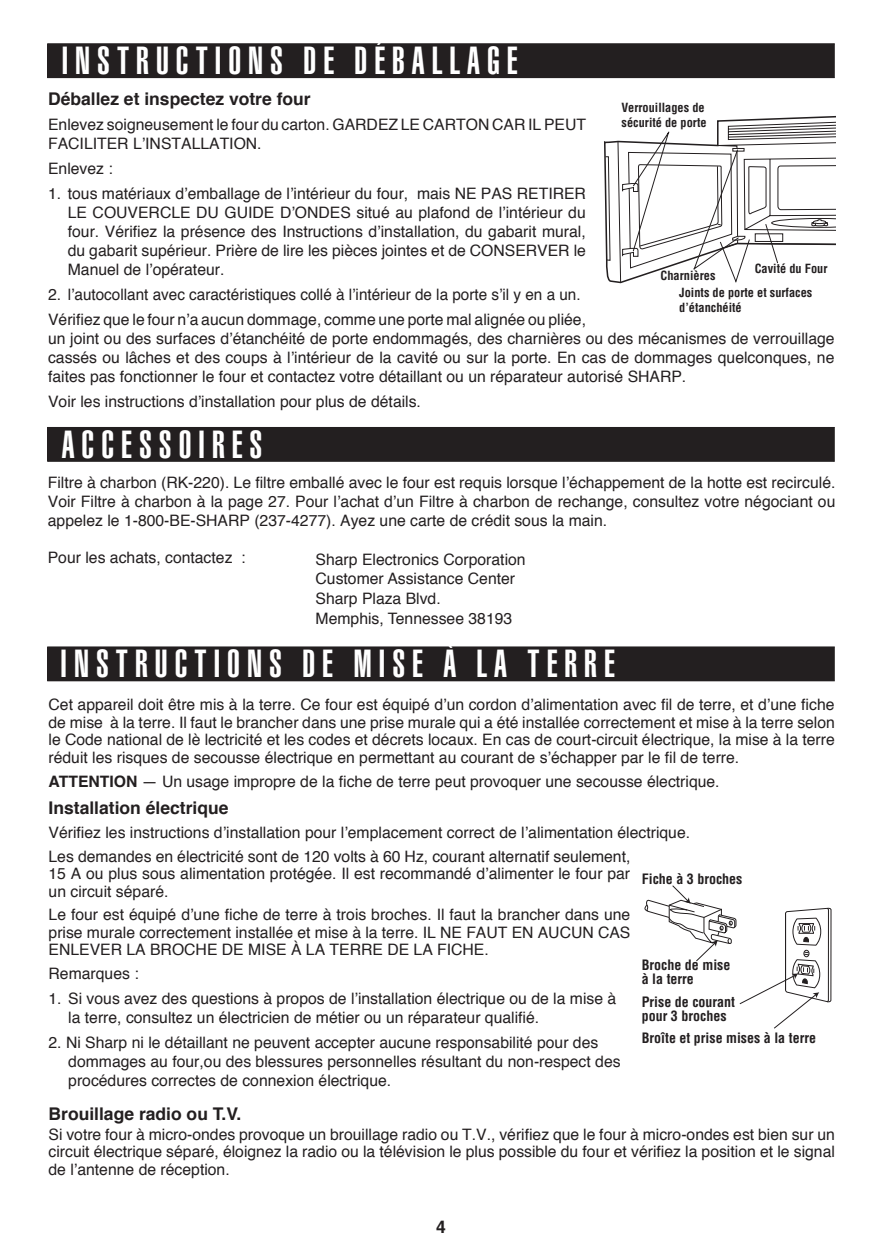
<style>
.page{position:relative;width:882px;height:1260px;background:#fff}
.page>*{position:absolute;margin:0;border:0;box-sizing:border-box;transform-origin:0 0}
.t1{font:900 extra-condensed 38.5px "Helvetica";letter-spacing:.185em;color:#fff}
.t2{font:700 17.5px "Helvetica";color:#231f20}
.t3{font:15.75px/18.9px "Helvetica";color:#231f20;text-align:justify}
.t4{font:700 condensed 14px/14px "Helvetica";color:#231f20}
.t5{font:700 condensed 12.42px/14.9px "Helvetica";color:#231f20}
.s1{font-weight:700}
</style>
<div class="page">
<div style="left:48px;top:44px;width:786px;height:34px;background:#231f20"></div>
<div style="left:47px;top:43px;width:788px;height:35px;border:1px solid #231f20"></div>
<div style="left:48px;top:647px;width:786px;height:34px;background:#231f20"></div>
<div style="left:48px;top:427px;width:786px;height:34px;background:#231f20"></div>
<div style="left:47px;top:427px;width:788px;height:35px;border:1px solid #231f20"></div>
<svg style="left:645px;top:885px;width:187px;height:144px"></svg>
<svg style="left:604px;top:116px;width:231px;height:168px"></svg>
<h1 class="t1" style="left:62px;top:39px;width:457px">INSTRUCTIONS DE DÉBALLAGE</h1>
<p class="t2" style="left:48px;top:85px;width:264px">Déballez et inspectez votre four</p>
<p class="t3" style="left:48px;top:116px;width:539px">Enlevez soigneusement le four du carton. GARDEZ LE CARTON CAR IL PEUT<br>FACILITER L’INSTALLATION.</p>
<p class="t3" style="left:48px;top:160px;width:66px">Enlevez :</p>
<p class="t5" style="left:622px;top:100px;width:87px">Verrouillages de sécurité de porte</p>
<p class="t3" style="left:68px;top:185px;width:520px;text-indent:-20px">1. tous matériaux d’emballage de l’intérieur du four, mais NE PAS RETIRER LE COUVERCLE DU GUIDE D’ONDES situé au plafond de l’intérieur du four. Vérifiez la présence des Instructions d’installation, du gabarit mural, du gabarit supérieur. Prière de lire les pièces jointes et de CONSERVER le Manuel de l’opérateur.</p>
<p class="t3" style="left:48px;top:286px;width:534px">2. l’autocollant avec caractéristiques collé à l’intérieur de la porte s’il y en a un.</p>
<p class="t3" style="left:48px;top:330px;width:788px">un joint ou des surfaces d’étanchéité de porte endommagés, des charnières ou des mécanismes de verrouillage cassés ou lâches et des coups à l’intérieur de la cavité ou sur la porte. En cas de dommages quelconques, ne faites pas fonctionner le four et contactez votre détaillant ou un réparateur autorisé SHARP.</p>
<p class="t3" style="left:48px;top:393px;width:374px">Voir les instructions d’installation pour plus de détails.</p>
<p class="t5" style="left:679px;top:256px;width:150px;line-height:24.5px;text-indent:75px">Cavité du Four<br>Joints de porte et surfaces</p>
<p class="t5" style="left:679px;top:300px;width:64px">d’étanchéité</p>
<p class="t5" style="left:661px;top:268px;width:56px">Charnières</p>
<p class="t3" style="left:48px;top:311px;width:539px">Vérifiez que le four n’a aucun dommage, comme une porte mal alignée ou pliée,</p>
<h1 class="t1" style="left:62px;top:422px;width:202px">ACCESSOIRES</h1>
<p class="t3" style="left:48px;top:474px;width:789px">Filtre à charbon (RK-220). Le filtre emballé avec le four est requis lorsque l’échappement de la hotte est recirculé.<br>Voir Filtre à charbon à la page 27. Pour l’achat d’un Filtre à charbon de rechange, consultez votre négociant ou appelez le 1-800-BE-SHARP (237-4277). Ayez une carte de crédit sous la main.</p>
<p class="t3" style="left:48px;top:548px;width:199px">Pour les achats, contactez :</p>
<p class="t3" style="left:316px;top:550px;width:212px;line-height:19.6px;text-align:left">Sharp Electronics Corporation<br>Customer Assistance Center<br>Sharp Plaza Blvd.<br>Memphis, Tennessee 38193</p>
<h1 class="t1" style="left:61px;top:642px;width:556px">INSTRUCTIONS DE MISE À LA TERRE</h1>
<p class="t3" style="left:49px;top:697px;width:788px;line-height:17.5px">Cet appareil doit être mis à la terre. Ce four est équipé d’un cordon d’alimentation avec fil de terre, et d’une fiche de mise à la terre. Il faut le brancher dans une prise murale qui a été installée correctement et mise à la terre selon le Code national de lè lectricité et les codes et décrets locaux. En cas de court-circuit électrique, la mise à la terre réduit les risques de secousse électrique en permettant au courant de s’échapper par le fil de terre.</p>
<p class="t3" style="left:49px;top:772px;width:673px"><span class="s1">ATTENTION</span> — Un usage impropre de la fiche de terre peut provoquer une secousse électrique.</p>
<p class="t2" style="left:49px;top:794px;width:181px">Installation électrique</p>
<p class="t3" style="left:49px;top:823px;width:643px">Vérifiez les instructions d’installation pour l’emplacement correct de l’alimentation électrique.</p>
<p class="t3" style="left:49px;top:848px;width:583px;line-height:17.5px">Les demandes en électricité sont de 120 volts à 60 Hz, courant alternatif seulement, 15 A ou plus sous alimentation protégée. Il est recommandé d’alimenter le four par un circuit séparé.</p>
<p class="t3" style="left:49px;top:907px;width:583px;line-height:17.5px">Le four est équipé d’une fiche de terre à trois broches. Il faut la brancher dans une prise murale correctement installée et mise à la terre. IL NE FAUT EN AUCUN CAS ENLEVER LA BROCHE DE MISE À LA TERRE DE LA FICHE.</p>
<p class="t3" style="left:49px;top:965px;width:92px">Remarques :</p>
<p class="t3" style="left:68px;top:990px;width:550px;text-indent:-20px">1. Si vous avez des questions à propos de l’installation électrique ou de la mise à la terre, consultez un électricien de métier ou un réparateur qualifié.</p>
<p class="t3" style="left:68px;top:1034px;width:554px;text-align:left;text-indent:-20px">2. Ni Sharp ni le détaillant ne peuvent accepter aucune responsabilité pour des dommages au four,ou des blessures personnelles résultant du non-respect des procédures correctes de connexion électrique.</p>
<p class="t4" style="left:642px;top:871px;width:102px">Fiche à 3 broches</p>
<p class="t4" style="left:642px;top:958px;width:90px">Broche de mise à la terre</p>
<p class="t4" style="left:642px;top:995px;width:95px">Prise de courant pour 3 broches</p>
<p class="t4" style="left:642px;top:1031px;width:176px">Broîte et prise mises à la terre</p>
<p class="t2" style="left:49px;top:1100px;width:194px">Brouillage radio ou T.V.</p>
<p class="t3" style="left:49px;top:1126px;width:788px;line-height:17.5px">Si votre four à micro-ondes provoque un brouillage radio ou T.V., vérifiez que le four à micro-ondes est bien sur un circuit électrique séparé, éloignez la radio ou la télévision le plus possible du four et vérifiez la position et le signal de l’antenne de réception.</p>
<p class="t2" style="left:436px;top:1212px;width:11px">4</p>
</div>
